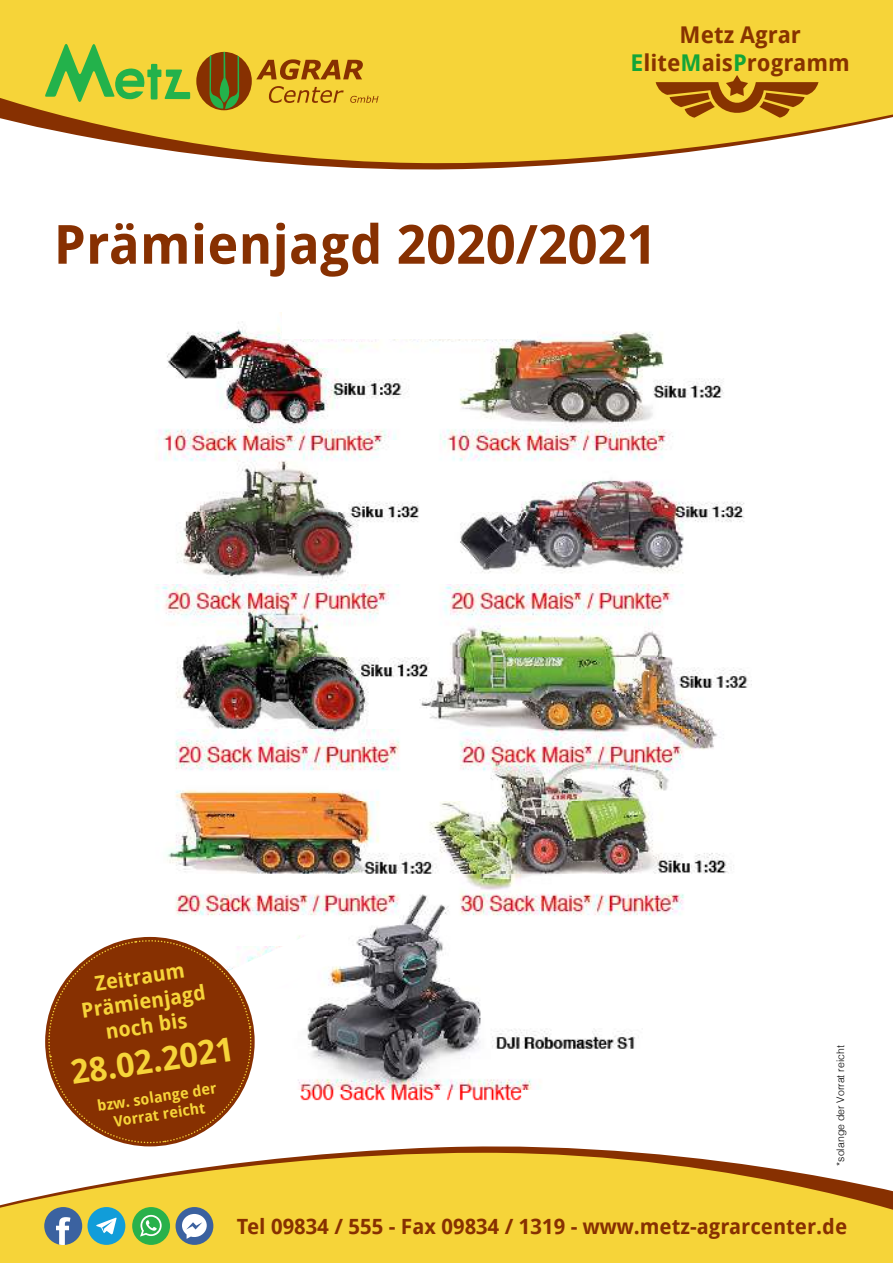
<style>
.page{position:relative;width:893px;height:1263px;background:#fff}
.page>*{position:absolute;margin:0;border:0;box-sizing:border-box;transform-origin:0 0}
.t1{font:700 54px "Droid Sans";color:#873001}
.t2{font:700 33px "Droid Sans";color:#f6d439}
.t3{font:700 23.1px/27.8px "Droid Sans";color:#830;text-align:center}
.t4{font:700 21px "Droid Sans";color:#873001}
.t5{font:700 20.55px/24.8px "Droid Sans";color:#f6d439;text-align:center}
.t6{font:700 15px/18px "Droid Sans";color:#f6d439;text-align:center}
.t7{font:300 10.5px "Helvetica";color:#000}
.s1{color:#13a538}
</style>
<div class="page">
<svg style="left:280px;top:163px;width:299px;height:7px;fill:#873001"></svg>
<svg style="left:0;top:0;width:893px;height:163px;fill:#f6d439"></svg>
<svg style="left:45px;top:44px;width:145px;height:58px"></svg>
<svg style="left:196px;top:52px;width:183px;height:58px"></svg>
<svg style="left:341px;top:1146px;width:300px;height:7px;fill:#873001"></svg>
<svg style="left:0;top:1153px;width:893px;height:110px;fill:#f6d439"></svg>
<div style="left:132px;top:1207px;width:38px;height:38px;background:#29b14b;border-radius:50%"></div>
<div style="left:176px;top:1207px;width:37px;height:38px;background:#3b619f;border-radius:50%"></div>
<svg style="left:140px;top:1215px;width:22px;height:21px"></svg>
<svg style="left:182px;top:1214px;width:25px;height:25px"></svg>
<div style="left:87px;top:1207px;width:38px;height:38px;background:#119dd9;border-radius:50%"></div>
<svg style="left:96px;top:1217px;width:21px;height:17px"></svg>
<svg style="left:44px;top:1207px;width:38px;height:38px"></svg>
<svg style="left:656px;top:75px;width:162px;height:43px"></svg>
<img style="left:156px;top:312px;width:593px;height:789px">
<div style="left:283px;top:288px;width:254px;height:50px;background:#fff"></div>
<svg style="left:156px;top:925px;width:189px;height:168px"></svg>
<svg style="left:45px;top:934px;width:212px;height:213px"></svg>
<p class="t3" style="left:631px;top:21px;width:221px">Metz Agrar<br><span class="s1">E</span>lite<span class="s1">M</span>ais<span class="s1">P</span>rogramm</p>
<h1 class="t1" style="left:54px;top:213px;width:605px">Prämienjagd 2020/2021</h1>
<p class="t5" style="left:76px;top:974px;width:127px;rotate:-8deg">Zeitraum<br>Prämienjagd noch bis</p>
<h2 class="t2" style="left:68px;top:1055px;width:166px;rotate:-9deg">28.02.2021</h2>
<p class="t6" style="left:96px;top:1096px;width:122px;rotate:-8deg">bzw. solange der<br>Vorrat reicht</p>
<p class="t7" style="left:831px;top:1166px;width:122px;rotate:-90deg">*solange der Vorrat reicht</p>
<p class="t4" style="left:237px;top:1215px;width:612px">Tel 09834 / 555 - Fax 09834 / 1319 - www.metz-agrarcenter.de</p>
</div>
